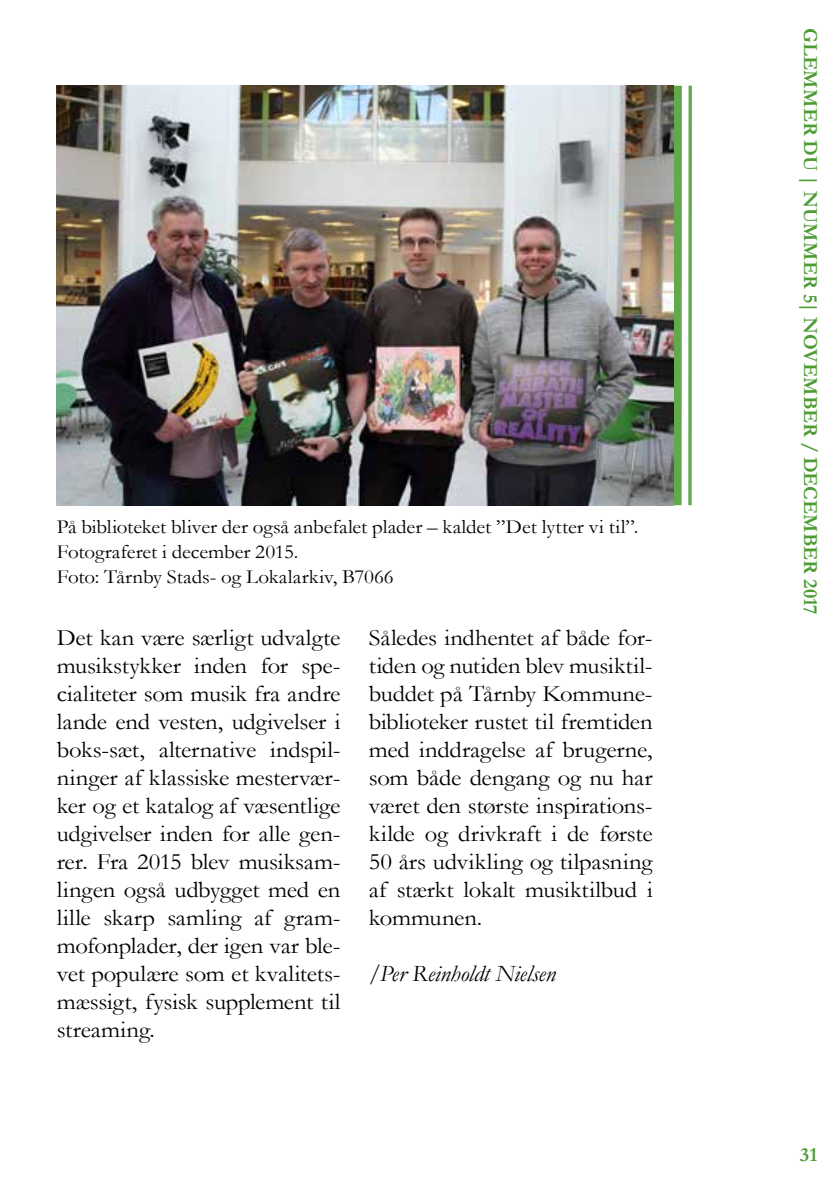
<style>
.page{position:relative;width:840px;height:1191px;background:#fff}
.page>*{position:absolute;margin:0;border:0;box-sizing:border-box;transform-origin:0 0}
.t1{font:23.6px/28px "Garamond";letter-spacing:-.005em;color:#000;text-align:justify;scale:1.05 1}
.t2{font:italic 23.6px "Garamond";letter-spacing:-.01em;color:#000;scale:1.05 1}
.t3{font:20px/25px "Garamond";letter-spacing:-.005em;color:#000;scale:1.05 1}
.t4{font:700 20px "Garamond";color:#4d9d34}
</style>
<div class="page">
<hr style="left:688px;top:86px;width:3px;height:419px;background:#4d9d34">
<svg style="left:672px;top:86px;width:9px;height:419px;background:#699e56"></svg>
<img style="left:56px;top:86px;width:616px;height:419px">
<p class="t3" style="left:57px;top:514px;width:555px">På biblioteket bliver der også anbefalet plader – kaldet ”Det lytter vi til”.<br>Fotograferet i december 2015.<br>Foto: Tårnby Stads- og Lokalarkiv, B7066</p>
<p class="t1" style="left:57px;top:623px;width:272px">Det kan være særligt udvalgte musikstykker inden for spe&shy;cialiteter som musik fra andre lande end vesten, udgivelser i boks-sæt, alternative indspil&shy;ninger af klassiske mestervær&shy;ker og et katalog af væsentlige udgivelser inden for alle gen&shy;rer. Fra 2015 blev musiksam&shy;lingen også udbygget med en lille skarp samling af gram&shy;mofonplader, der igen var ble&shy;vet populære som et kvalitets&shy;mæssigt, fysisk supplement til streaming.</p>
<p class="t1" style="left:369px;top:623px;width:272px">Således indhentet af både for&shy;tiden og nutiden blev musiktil&shy;buddet på Tårnby Kommune&shy;biblioteker rustet til fremtiden med inddragelse af brugerne, som både dengang og nu har været den største inspirations&shy;kilde og drivkraft i de første 50 års udvikling og tilpasning af stærkt lokalt musiktilbud i kommunen.</p>
<p class="t2" style="left:369px;top:958px;width:179px">/Per Reinholdt Nielsen</p>
<p class="t4" style="left:823px;top:28px;width:588px;rotate:90deg">GLEMMER DU | NUMMER 5| NOVEMBER / DECEMBER 2017</p>
<p class="t4" style="left:799px;top:1140px;width:19px">31</p>
</div>
